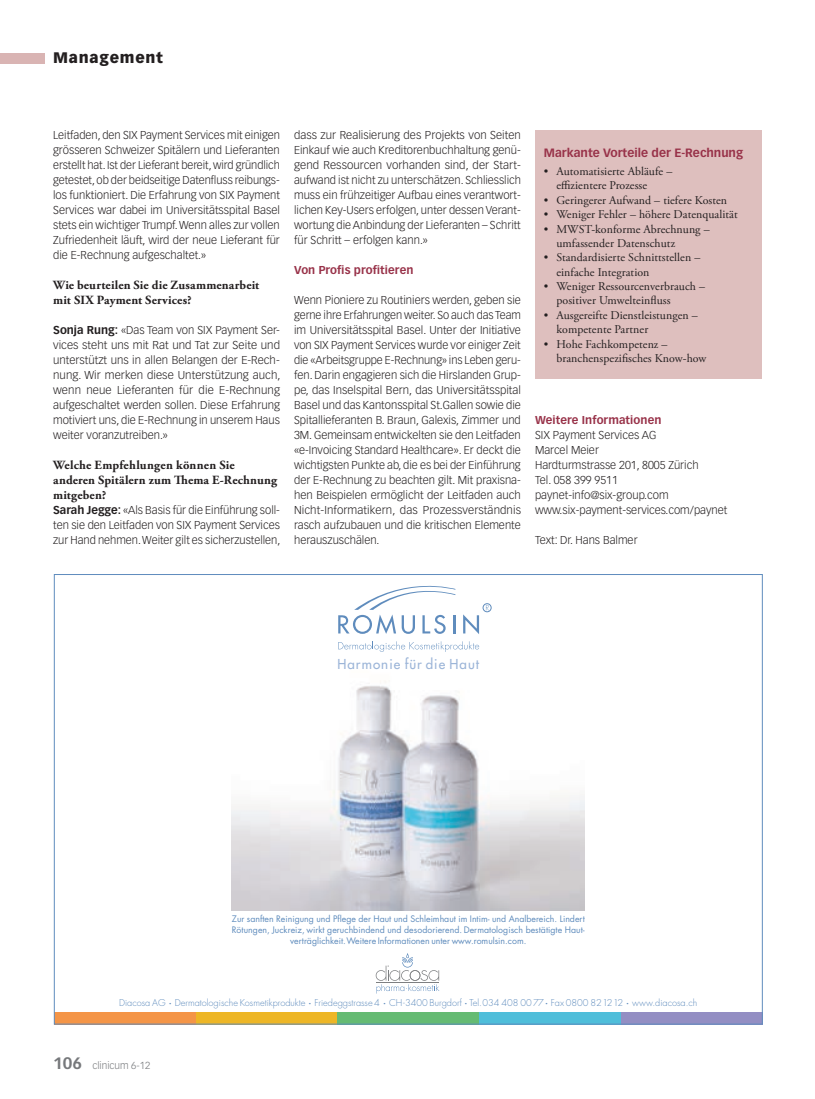
<style>
.page{position:relative;width:815px;height:1099px;background:#fff}
.page>*{position:absolute;margin:0;border:0;box-sizing:border-box;transform-origin:0 0}
.t1{font:900 15px "Vectora LT Std";letter-spacing:.05em;color:#231f20}
.t2{font:13.38px "Futura";letter-spacing:.08em;color:#9cb5d8}
.t3{font:700 12.5px/15px "Adobe Garamond Pro";letter-spacing:.01em;color:#231f20}
.t4{font:11.88px/14.4px "Adobe Garamond Pro";letter-spacing:.005em;color:#231f20}
.t5{font:700 11.88px "Vectora LT Std";color:#983249}
.t6{font:300 11.25px/15px "Vectora LT Std";color:#231f20;text-align:justify}
.t7{font:700 11.25px "Vectora LT Std";letter-spacing:.005em;color:#983249}
.t8{font:300 10px "Vectora LH";color:#76787b}
.t9{font:300 9.12px "Futura";color:#5f8cbd}
.t10{font:8.75px/11px "Futura";color:#5f8cbd;text-align:center}
.s1{font-weight:700}
.s2{font-weight:700;font-size:16.25px}
</style>
<div class="page">
<div style="left:0;top:53px;width:45px;height:10px;background:#d9b4b3"></div>
<div style="left:535px;top:130px;width:227px;height:249px;background:#debfbe"></div>
<div style="left:621px;top:1012px;width:142px;height:12px;background:#938ec3"></div>
<div style="left:54px;top:1012px;width:142px;height:12px;background:#f49547"></div>
<div style="left:196px;top:1012px;width:141px;height:12px;background:#edb626"></div>
<div style="left:337px;top:1012px;width:142px;height:12px;background:#65bb73"></div>
<div style="left:479px;top:1012px;width:142px;height:12px;background:#4fbeda"></div>
<svg style="left:376px;top:953px;width:63px;height:40px"></svg>
<img style="left:232px;top:632px;width:353px;height:278px">
<svg style="left:463px;top:614px;width:16px;height:20px"></svg>
<svg style="left:338px;top:574px;width:117px;height:60px"></svg>
<svg style="left:338px;top:641px;width:141px;height:11px"></svg>
<div style="left:483px;top:603px;width:8px;height:9px;border:1px solid #5f8cbd;border-radius:50%"></div>
<svg style="left:486px;top:605px;width:3px;height:5px"></svg>
<h1 class="t1" style="left:53px;top:49px;width:111px">Management</h1>
<p class="t6" style="left:53px;top:128px;width:228px">Leitfaden, den SIX Payment Services mit einigen grösseren Schweizer Spitälern und Lieferanten erstellt hat. Ist der Lieferant bereit, wird gründlich getestet, ob der beidseitige Datenfluss reibungs&shy;los funktioniert. Die Erfahrung von SIX Payment Services war dabei im Universitätsspital Basel stets ein wichtiger Trumpf. Wenn alles zur vollen Zufriedenheit läuft, wird der neue Lieferant für die E-Rechnung aufgeschaltet.»</p>
<p class="t3" style="left:53px;top:278px;width:208px">Wie beurteilen Sie die Zusammenarbeit mit SIX Payment Services?</p>
<p class="t6" style="left:53px;top:323px;width:229px;text-align:left"><span class="s1">Sonja Rung:</span> «Das Team von SIX Payment Ser&shy;vices steht uns mit Rat und Tat zur Seite und unterstützt uns in allen Belangen der E-Rech&shy;nung. Wir merken diese Unterstützung auch, wenn neue Lieferanten für die E-Rechnung aufgeschaltet werden sollen. Diese Erfahrung motiviert uns, die E-Rechnung in unserem Haus weiter voranzutreiben.»</p>
<p class="t3" style="left:53px;top:458px;width:226px">Welche Empfehlungen können Sie anderen Spitälern zum Thema E-Rechnung mitgeben?</p>
<p class="t6" style="left:53px;top:503px;width:229px"><span class="s1">Sarah Jegge:</span> «Als Basis für die Einführung soll&shy;ten sie den Leitfaden von SIX Payment Services zur Hand nehmen. Weiter gilt es sicherzustellen,</p>
<p class="t6" style="left:294px;top:128px;width:228px">dass zur Realisierung des Projekts von Seiten Einkauf wie auch Kreditorenbuchhaltung genü&shy;gend Ressourcen vorhanden sind, der Start&shy;aufwand ist nicht zu unterschätzen. Schliesslich muss ein frühzeitiger Aufbau eines verantwort&shy;lichen Key-Users erfolgen, unter dessen Verant&shy;wortung die Anbindung der Lieferanten – Schritt für Schritt – erfolgen kann.»</p>
<p class="t7" style="left:294px;top:263px;width:121px">Von Profis profitieren</p>
<p class="t6" style="left:294px;top:293px;width:228px">Wenn Pioniere zu Routiniers werden, geben sie gerne ihre Erfahrungen weiter. So auch das Team im Universitätsspital Basel. Unter der Initiative von SIX Payment Services wurde vor einiger Zeit die «Arbeitsgruppe E-Rechnung» ins Leben geru&shy;fen. Darin engagieren sich die Hirslanden Grup&shy;pe, das Inselspital Bern, das Universitätsspital Basel und das Kantonsspital St.Gallen sowie die Spitallieferanten B. Braun, Galexis, Zimmer und 3M. Gemeinsam entwickelten sie den Leitfaden «e-Invoicing Standard Healthcare». Er deckt die wichtigsten Punkte ab, die es bei der Einführung der E-Rechnung zu beachten gilt. Mit praxisna&shy;hen Beispielen ermöglicht der Leitfaden auch Nicht-Informatikern, das Prozessverständnis rasch aufzubauen und die kritischen Elemente herauszuschälen.</p>
<p class="t5" style="left:544px;top:146px;width:201px">Markante Vorteile der E-Rechnung</p>
<p class="t4" style="left:556px;top:164px;width:117px;text-indent:-13px">• Automatisierte Abläufe – effizientere Prozesse</p>
<p class="t4" style="left:544px;top:193px;width:185px">• Geringerer Aufwand – tiefere Kosten</p>
<p class="t4" style="left:544px;top:207px;width:195px">• Weniger Fehler – höhere Datenqualität</p>
<p class="t4" style="left:556px;top:222px;width:155px;text-indent:-13px">• MWST-konforme Abrechnung – umfassender Datenschutz</p>
<p class="t4" style="left:556px;top:251px;width:145px;text-indent:-13px">• Standardisierte Schnittstellen – einfache Integration</p>
<p class="t4" style="left:556px;top:279px;width:150px;text-indent:-13px">• Weniger Ressourcenverbrauch – positiver Umwelteinfluss</p>
<p class="t4" style="left:556px;top:308px;width:143px;text-indent:-13px">• Ausgereifte Dienstleistungen – kompetente Partner</p>
<p class="t4" style="left:556px;top:337px;width:151px;text-indent:-13px">• Hohe Fachkompetenz – branchenspezifisches Know-how</p>
<p class="t7" style="left:535px;top:413px;width:128px">Weitere Informationen</p>
<p class="t6" style="left:535px;top:428px;width:194px;text-align:left">SIX Payment Services AG<br>Marcel Meier<br>Hardturmstrasse 201, 8005 Zürich<br>Tel. 058 399 9511 paynet-info@six-group.com www.six-payment-services.com/paynet</p>
<p class="t6" style="left:535px;top:533px;width:104px">Text: Dr. Hans Balmer</p>
<p class="t2" style="left:337px;top:655px;width:143px">Harmonie für die Haut</p>
<p class="t10" style="left:232px;top:913px;width:354px">Zur sanften Reinigung und Pflege der Haut und Schleimhaut im Intim- und Analbereich. Lindert<br>Rötungen, Juckreiz, wirkt geruchbindend und desodorierend. Dermatologisch bestätigte Haut&shy;verträglichkeit. Weitere Informationen unter www.romulsin.com.</p>
<p class="t9" style="left:119px;top:997px;width:580px">Diacosa AG <sup>•</sup> Dermatologische Kosmetikprodukte <sup>•</sup> Friedeggstrasse 4 <sup>•</sup> CH-3400 Burgdorf <sup>•</sup> Tel. 034 408 00 77 <sup>•</sup> Fax 0800 82 12 12 <sup>•</sup> www.diacosa.ch</p>
<p class="t8" style="left:53px;top:1059px;width:99px"><span class="s2">106</span> clinicum 6-12</p>
</div>
